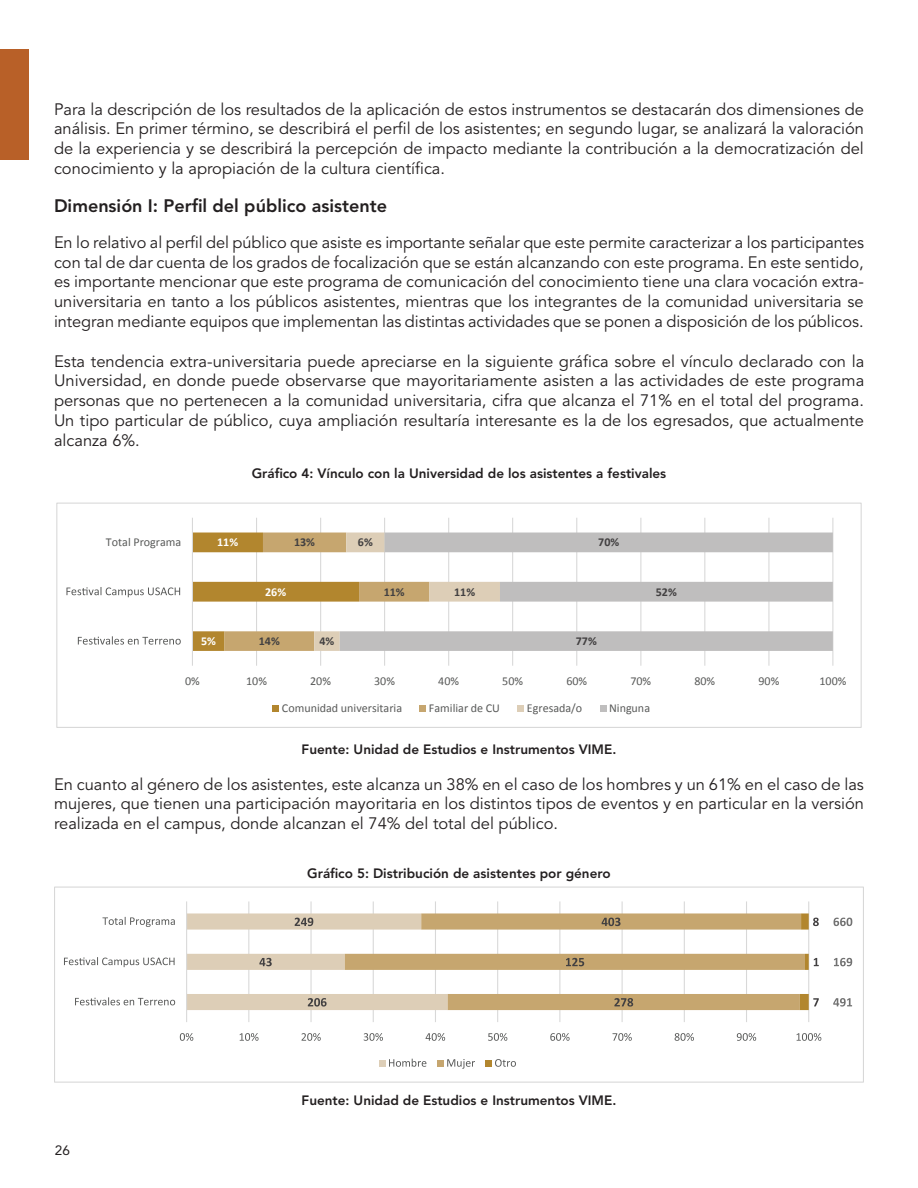
<style>
.page{position:relative;width:918px;height:1188px;background:#fff}
.page>*{position:absolute;margin:0;border:0;box-sizing:border-box;transform-origin:0 0}
.t1{font:800 18px "Avenir LT Std";color:#231f20}
.t2{font:16.5px/19.8px "Avenir LT Std";color:#231f20;text-align:justify}
.t3{font:800 13.5px "Avenir LT Std";color:#231f20}
.t4{font:13.5px "Avenir LT Std";color:#231f20}
.t5{font:12px "Calibri";color:#595a59}
.t6{font:700 12px "Calibri";color:#424041}
.t7{font:700 12px "Calibri";color:#fff}
</style>
<div class="page">
<svg style="left:56px;top:502px;width:806px;height:226px"></svg>
<svg style="left:193px;top:533px;width:147px;height:118px"></svg>
<svg style="left:340px;top:533px;width:493px;height:118px"></svg>
<hr style="left:192px;top:518px;width:1px;height:148px;background:#d8d8d8">
<svg style="left:78px;top:636px;width:103px;height:9px"></svg>
<svg style="left:66px;top:587px;width:114px;height:10px"></svg>
<div style="left:273px;top:705px;width:6px;height:7px;background:#b2862e"></div>
<div style="left:419px;top:705px;width:7px;height:7px;background:#c6a66f"></div>
<div style="left:517px;top:705px;width:7px;height:7px;background:#ddceb7"></div>
<div style="left:600px;top:705px;width:6px;height:7px;background:#bfbebe"></div>
<svg style="left:54px;top:886px;width:810px;height:197px"></svg>
<svg style="left:448px;top:913px;width:352px;height:97px"></svg>
<hr style="left:186px;top:901px;width:1px;height:121px;background:#d8d8d8">
<svg style="left:187px;top:913px;width:261px;height:97px"></svg>
<svg style="left:614px;top:998px;width:19px;height:9px"></svg>
<svg style="left:566px;top:958px;width:18px;height:8px"></svg>
<svg style="left:602px;top:918px;width:19px;height:8px"></svg>
<svg style="left:833px;top:998px;width:19px;height:9px"></svg>
<svg style="left:834px;top:958px;width:18px;height:8px"></svg>
<svg style="left:834px;top:918px;width:18px;height:8px"></svg>
<svg style="left:800px;top:913px;width:19px;height:97px"></svg>
<svg style="left:180px;top:1033px;width:13px;height:8px"></svg>
<svg style="left:240px;top:1033px;width:19px;height:8px"></svg>
<svg style="left:302px;top:1033px;width:19px;height:8px"></svg>
<svg style="left:364px;top:1033px;width:19px;height:8px"></svg>
<svg style="left:426px;top:1033px;width:19px;height:8px"></svg>
<svg style="left:488px;top:1033px;width:19px;height:8px"></svg>
<svg style="left:550px;top:1033px;width:20px;height:8px"></svg>
<svg style="left:612px;top:1033px;width:20px;height:8px"></svg>
<svg style="left:675px;top:1033px;width:19px;height:8px"></svg>
<svg style="left:737px;top:1033px;width:19px;height:8px"></svg>
<svg style="left:797px;top:1033px;width:24px;height:8px"></svg>
<svg style="left:75px;top:997px;width:100px;height:8px"></svg>
<svg style="left:64px;top:957px;width:111px;height:10px"></svg>
<svg style="left:102px;top:917px;width:73px;height:10px"></svg>
<div style="left:379px;top:1060px;width:6px;height:7px;background:#ddceb7"></div>
<svg style="left:389px;top:1059px;width:37px;height:8px"></svg>
<div style="left:437px;top:1060px;width:7px;height:7px;background:#c6a66f"></div>
<svg style="left:447px;top:1059px;width:28px;height:10px"></svg>
<div style="left:485px;top:1060px;width:7px;height:7px;background:#b2862e"></div>
<svg style="left:495px;top:1059px;width:21px;height:8px"></svg>
<div style="left:0;top:50px;width:29px;height:110px;background:#b86028"></div>
<p class="t2" style="left:54px;top:99px;width:812px">Para la descripción de los resultados de la aplicación de estos instrumentos se destacarán dos dimensiones de análisis. En primer término, se describirá el perfil de los asistentes; en segundo lugar, se analizará la valoración de la experiencia y se describirá la percepción de impacto mediante la contribución a la democratización del conocimiento y la apropiación de la cultura científica.</p>
<p class="t1" style="left:54px;top:195px;width:335px">Dimensión I: Perfil del público asistente</p>
<p class="t2" style="left:54px;top:233px;width:812px">En lo relativo al perfil del público que asiste es importante señalar que este permite caracterizar a los participantes con tal de dar cuenta de los grados de focalización que se están alcanzando con este programa. En este sentido, es importante mencionar que este programa de comunicación del conocimiento tiene una clara vocación extra&shy;universitaria en tanto a los públicos asistentes, mientras que los integrantes de la comunidad universitaria se integran mediante equipos que implementan las distintas actividades que se ponen a disposición de los públicos.</p>
<p class="t2" style="left:54px;top:351px;width:812px">Esta tendencia extra-universitaria puede apreciarse en la siguiente gráfica sobre el vínculo declarado con la Universidad, en donde puede observarse que mayoritariamente asisten a las actividades de este programa personas que no pertenecen a la comunidad universitaria, cifra que alcanza el 71% en el total del programa.<br>Un tipo particular de público, cuya ampliación resultaría interesante es la de los egresados, que actualmente alcanza 6%.</p>
<p class="t3" style="left:252px;top:465px;width:416px">Gráfico 4: Vínculo con la Universidad de los asistentes a festivales</p>
<p class="t5" style="left:106px;top:534px;width:77px">Total Programa</p>
<p class="t7" style="left:217px;top:534px;width:23px">11%</p>
<p class="t7" style="left:201px;top:633px;width:16px">5%</p>
<p class="t6" style="left:294px;top:534px;width:23px">13%</p>
<p class="t7" style="left:265px;top:583px;width:23px">26%</p>
<p class="t6" style="left:259px;top:633px;width:23px">14%</p>
<p class="t6" style="left:320px;top:633px;width:16px">4%</p>
<p class="t6" style="left:358px;top:534px;width:16px">6%</p>
<p class="t6" style="left:384px;top:583px;width:23px">11%</p>
<p class="t6" style="left:454px;top:583px;width:23px">11%</p>
<p class="t6" style="left:598px;top:534px;width:23px">70%</p>
<p class="t6" style="left:576px;top:633px;width:23px">77%</p>
<p class="t6" style="left:656px;top:583px;width:23px">52%</p>
<p class="t5" style="left:185px;top:673px;width:16px">0%</p>
<p class="t5" style="left:246px;top:673px;width:22px">10%</p>
<p class="t5" style="left:310px;top:673px;width:22px">20%</p>
<p class="t5" style="left:374px;top:673px;width:22px">30%</p>
<p class="t5" style="left:438px;top:673px;width:22px">40%</p>
<p class="t5" style="left:502px;top:673px;width:22px">50%</p>
<p class="t5" style="left:566px;top:673px;width:22px">60%</p>
<p class="t5" style="left:630px;top:673px;width:22px">70%</p>
<p class="t5" style="left:694px;top:673px;width:22px">80%</p>
<p class="t5" style="left:758px;top:673px;width:22px">90%</p>
<p class="t5" style="left:819px;top:673px;width:28px">100%</p>
<p class="t5" style="left:282px;top:699px;width:122px">Comunidad universitaria</p>
<p class="t5" style="left:429px;top:699px;width:73px">Familiar de CU</p>
<p class="t5" style="left:527px;top:699px;width:57px">Egresada/o</p>
<p class="t5" style="left:609px;top:699px;width:42px">Ninguna</p>
<p class="t3" style="left:302px;top:741px;width:316px">Fuente: Unidad de Estudios e Instrumentos VIME.</p>
<p class="t2" style="left:54px;top:774px;width:812px">En cuanto al género de los asistentes, este alcanza un 38% en el caso de los hombres y un 61% en el caso de las mujeres, que tienen una participación mayoritaria en los distintos tipos de eventos y en particular en la versión realizada en el campus, donde alcanzan el 74% del total del público.</p>
<p class="t3" style="left:307px;top:865px;width:305px">Gráfico 5: Distribución de asistentes por género</p>
<p class="t4" style="left:55px;top:1142px;width:17px">26</p>
<p class="t3" style="left:302px;top:1092px;width:316px">Fuente: Unidad de Estudios e Instrumentos VIME.</p>
</div>
